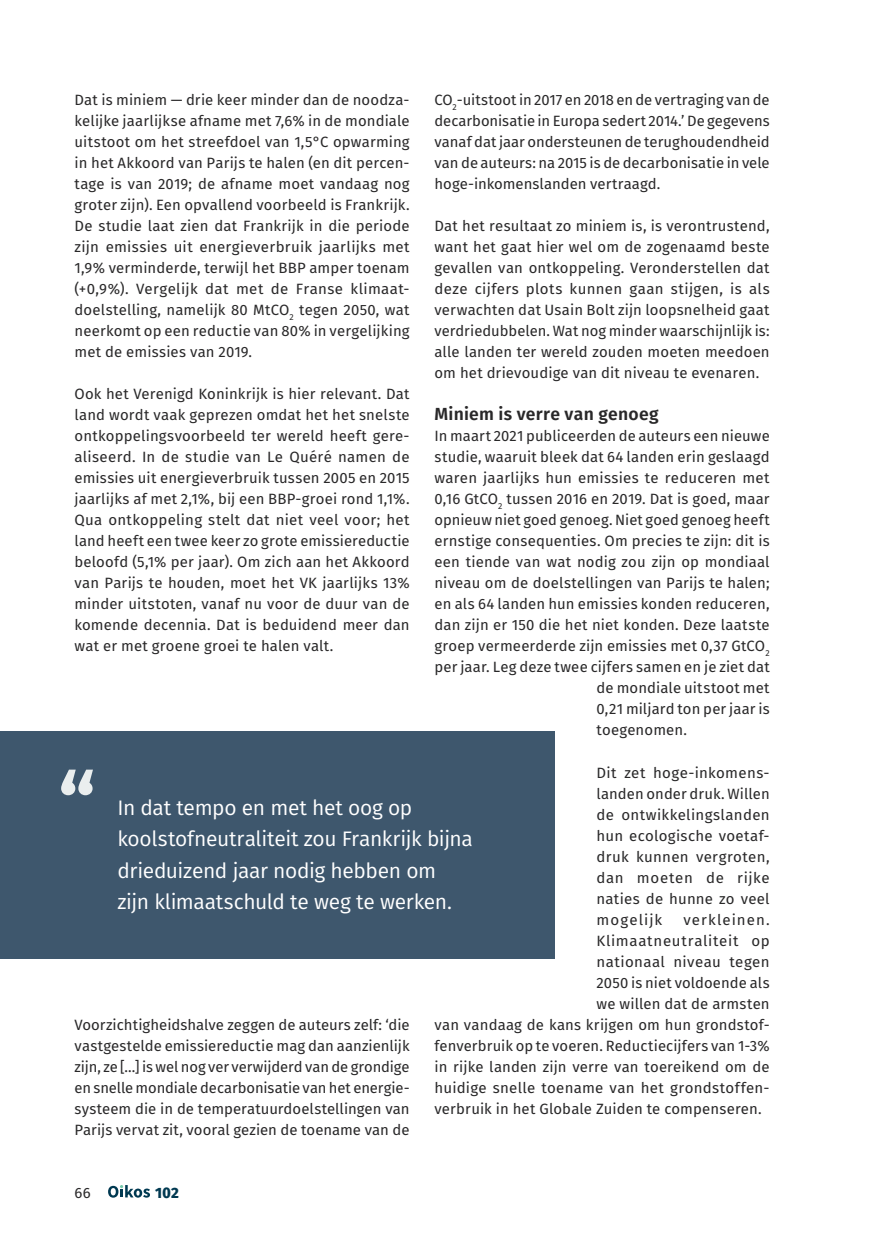
<style>
.page{position:relative;width:869px;height:1241px;background:#fff}
.page>*{position:absolute;margin:0;border:0;box-sizing:border-box;transform-origin:0 0}
.t1{font:700 84px "Fira Sans";color:#eaeeee}
.t2{font:21px/31.5px "Fira Sans";letter-spacing:-.015em;color:#fff}
.t3{font:600 17.5px "Fira Sans";letter-spacing:.015em;color:#292829}
.t4{font:14.88px/21px "Fira Sans";letter-spacing:.01em;color:#292829;text-align:justify}
.t5{font:14.88px "Fira Sans";letter-spacing:.045em;color:#292829}
.t6{font:14.88px "Fira Sans";letter-spacing:.07em;color:#292829}
.t7{font:800 14.88px "Fira Sans";color:#003951}
</style>
<div class="page">
<svg style="left:108px;top:1185px;width:42px;height:12px"></svg>
<div style="left:0;top:731px;width:554px;height:227px;background:#3e576d"></div>
<p class="t4" style="left:74px;top:89px;width:336px">Dat is miniem — drie keer minder dan de noodza&shy;kelijke jaarlijkse afname met 7,6% in de mondiale uitstoot om het streefdoel van 1,5°C opwarming in het Akkoord van Parijs te halen (en dit percen&shy;tage is van 2019; de afname moet vandaag nog groter zijn). Een opvallend voorbeeld is Frankrijk.<br>De studie laat zien dat Frankrijk in die periode zijn emissies uit energieverbruik jaarlijks met 1,9% verminderde, terwijl het BBP amper toenam (+0,9%). Vergelijk dat met de Franse klimaat&shy;doelstelling, namelijk 80 MtCO<sub>2</sub> tegen 2050, wat neerkomt op een reductie van 80% in vergelijking met de emissies van 2019.</p>
<p class="t4" style="left:74px;top:383px;width:336px">Ook het Verenigd Koninkrijk is hier relevant. Dat land wordt vaak geprezen omdat het het snelste ontkoppelingsvoorbeeld ter wereld heeft gere&shy;aliseerd. In de studie van Le Quéré namen de emissies uit energieverbruik tussen 2005 en 2015 jaarlijks af met 2,1%, bij een BBP-groei rond 1,1%.<br>Qua ontkoppeling stelt dat niet veel voor; het land heeft een twee keer zo grote emissiereductie beloofd (5,1% per jaar). Om zich aan het Akkoord van Parijs te houden, moet het VK jaarlijks 13% minder uitstoten, vanaf nu voor de duur van de komende decennia. Dat is beduidend meer dan wat er met groene groei te halen valt.</p>
<p class="t4" style="left:434px;top:89px;width:336px">CO<sub>2</sub>-uitstoot in 2017 en 2018 en de vertraging van de decarbonisatie in Europa sedert 2014.’ De gegevens vanaf dat jaar ondersteunen de terughoudendheid van de auteurs: na 2015 is de decarbonisatie in vele hoge-inkomenslanden vertraagd.</p>
<p class="t4" style="left:434px;top:215px;width:336px">Dat het resultaat zo miniem is, is verontrustend, want het gaat hier wel om de zogenaamd beste gevallen van ontkoppeling. Veronderstellen dat deze cijfers plots kunnen gaan stijgen, is als verwachten dat Usain Bolt zijn loopsnelheid gaat verdriedubbelen. Wat nog minder waarschijnlijk is: alle landen ter wereld zouden moeten meedoen om het drievoudige van dit niveau te evenaren.</p>
<p class="t3" style="left:434px;top:400px;width:225px">Miniem is verre van genoeg</p>
<p class="t4" style="left:434px;top:425px;width:336px">In maart 2021 publiceerden de auteurs een nieuwe</p>
<p class="t4" style="left:434px;top:446px;width:336px">studie, waaruit bleek dat 64 landen erin geslaagd</p>
<p class="t4" style="left:434px;top:467px;width:336px">waren jaarlijks hun emissies te reduceren met</p>
<p class="t4" style="left:434px;top:488px;width:336px">0,16 GtCO<sub>2</sub> tussen 2016 en 2019. Dat is goed, maar</p>
<p class="t4" style="left:434px;top:509px;width:336px">opnieuw niet goed genoeg. Niet goed genoeg heeft</p>
<p class="t4" style="left:434px;top:530px;width:336px">ernstige consequenties. Om precies te zijn: dit is</p>
<p class="t4" style="left:434px;top:551px;width:336px">een tiende van wat nodig zou zijn op mondiaal</p>
<p class="t4" style="left:434px;top:572px;width:336px">niveau om de doelstellingen van Parijs te halen;</p>
<p class="t4" style="left:434px;top:593px;width:336px">en als 64 landen hun emissies konden reduceren,</p>
<p class="t4" style="left:434px;top:614px;width:336px">dan zijn er 150 die het niet konden. Deze laatste</p>
<p class="t4" style="left:434px;top:635px;width:336px">groep vermeerderde zijn emissies met 0,37 GtCO<sub>2</sub></p>
<p class="t4" style="left:434px;top:656px;width:336px">per jaar. Leg deze twee cijfers samen en je ziet dat</p>
<p class="t4" style="left:596px;top:677px;width:174px">de mondiale uitstoot met</p>
<p class="t4" style="left:596px;top:698px;width:174px">0,21 miljard ton per jaar is</p>
<p class="t4" style="left:596px;top:719px;width:92px">toegenomen.</p>
<p class="t4" style="left:596px;top:761px;width:174px">Dit zet hoge-inkomens&shy;landen onder druk. Willen de ontwikkelingslanden hun ecologische voetaf&shy;druk kunnen vergroten, dan moeten de rijke naties de hunne zo veel mogelijk</p>
<h1 class="t1" style="left:58px;top:733px;width:39px">“</h1>
<h2 class="t2" style="left:117px;top:791px;width:356px">In dat tempo en met het oog op koolstofneutraliteit zou Frankrijk bijna drieduizend jaar nodig hebben om zijn klimaatschuld te weg te werken.</h2>
<p class="t6" style="left:683px;top:908px;width:88px">verkleinen.</p>
<p class="t5" style="left:596px;top:929px;width:174px">Klimaatneutraliteit op</p>
<p class="t4" style="left:596px;top:950px;width:174px">nationaal niveau tegen</p>
<p class="t4" style="left:596px;top:971px;width:174px">2050 is niet voldoende als</p>
<p class="t4" style="left:596px;top:992px;width:174px">we willen dat de armsten</p>
<p class="t4" style="left:434px;top:1013px;width:336px">van vandaag de kans krijgen om hun grondstof-</p>
<p class="t4" style="left:434px;top:1034px;width:336px">fenverbruik op te voeren. Reductiecijfers van 1-3%</p>
<p class="t4" style="left:434px;top:1055px;width:336px">in rijke landen zijn verre van toereikend om de</p>
<p class="t4" style="left:434px;top:1076px;width:336px">huidige snelle toename van het grondstoffen-</p>
<p class="t4" style="left:434px;top:1097px;width:328px">verbruik in het Globale Zuiden te compenseren.</p>
<p class="t4" style="left:74px;top:1013px;width:336px">Voorzichtigheidshalve zeggen de auteurs zelf: ‘die vastgestelde emissiereductie mag dan aanzienlijk zijn, ze […] is wel nog ver verwijderd van de grondige en snelle mondiale decarbonisatie van het energie&shy;systeem die in de temperatuurdoelstellingen van Parijs vervat zit, vooral gezien de toename van de</p>
<p class="t4" style="left:74px;top:1181px;width:18px">66</p>
<p class="t7" style="left:155px;top:1179px;width:25px">102</p>
</div>
